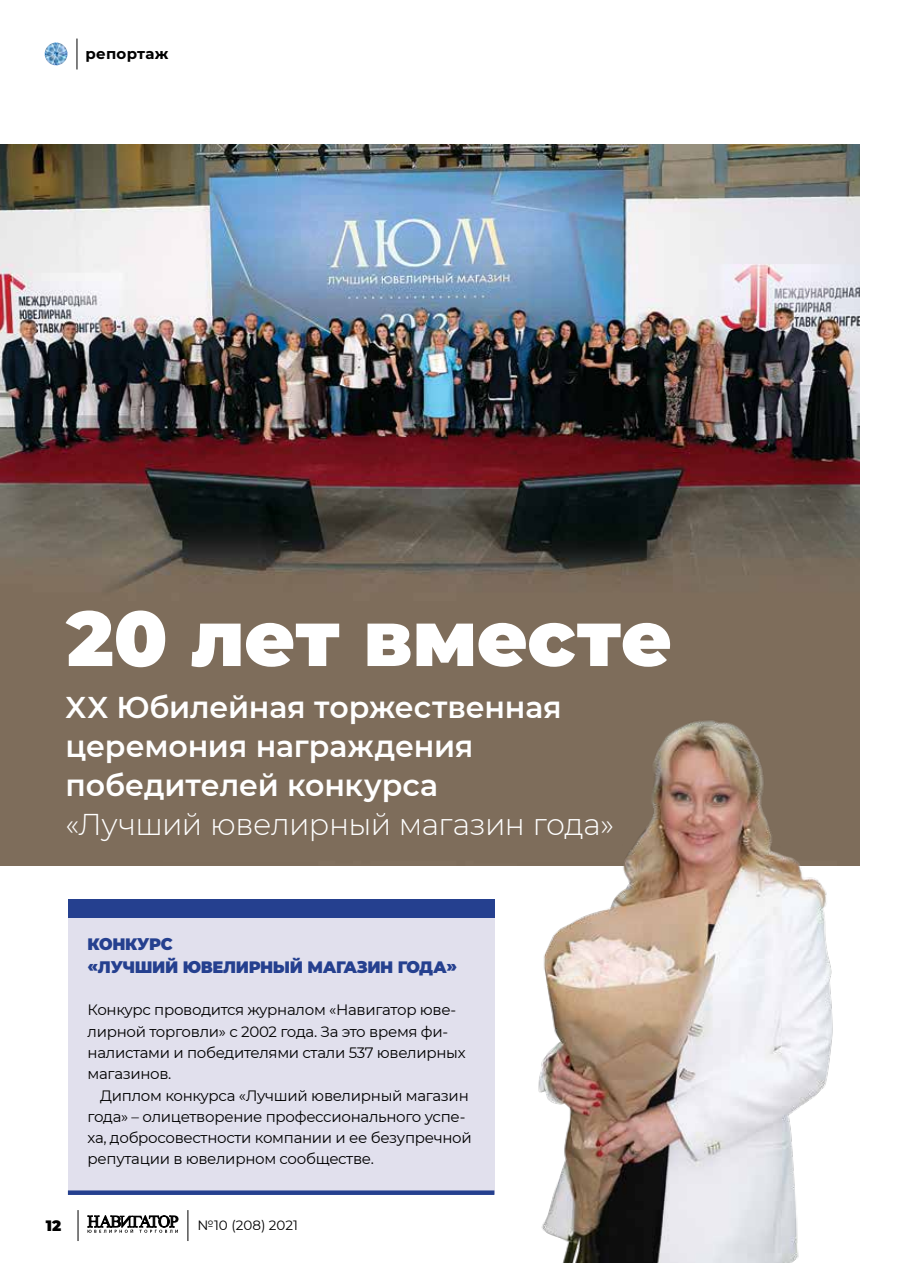
<style>
.page{position:relative;width:902px;height:1263px;background:#fff}
.page>*{position:absolute;margin:0;border:0;box-sizing:border-box;transform-origin:0 0}
.t1{font:900 77.55px "Montserrat";color:#fff}
.t2{font:600 30px/39px "Montserrat";letter-spacing:-.005em;color:#fff}
.t3{font:300 30px "Montserrat";letter-spacing:-.015em;color:#fff}
.t4{font:900 16.5px/22.5px "Montserrat";letter-spacing:-.02em;color:#25408f}
.t5{font:15px/21.3px "Montserrat";letter-spacing:-.02em;color:#000}
.t6{font:700 15px "Montserrat";letter-spacing:.02em;color:#000}
.t7{font:900 15px "Montserrat";color:#000}
.t8{font:13.5px "Montserrat";color:#000}
</style>
<div class="page">
<img style="left:45px;top:43px;width:22px;height:22px;border-radius:11px">
<svg style="left:87px;top:1215px;width:91px;height:18px"></svg>
<hr style="left:187px;top:1210px;width:1px;height:31px;background:#000">
<hr style="left:78px;top:1210px;width:1px;height:31px;background:#000">
<hr style="left:77px;top:39px;width:1px;height:30px;background:#000">
<img style="left:0;top:145px;width:859px;height:720px">
<div style="left:68px;top:899px;width:426px;height:294px;background:#e1e0ed"></div>
<div style="left:68px;top:1190px;width:426px;height:5px;background:#25408f"></div>
<div style="left:68px;top:899px;width:426px;height:19px;background:#25408f"></div>
<img style="left:507px;top:701px;width:352px;height:562px">
<p class="t6" style="left:85px;top:43px;width:85px">репортаж</p>
<h1 class="t1" style="left:67px;top:580px;width:607px">20 лет вместе</h1>
<h2 class="t2" style="left:66px;top:686px;width:497px">XX Юбилейная торжественная церемония награждения победителей конкурса</h2>
<h2 class="t3" style="left:66px;top:803px;width:550px">«Лучший ювелирный магазин года»</h2>
<p class="t4" style="left:88px;top:932px;width:371px">КОНКУРС<br>«ЛУЧШИЙ ЮВЕЛИРНЫЙ МАГАЗИН ГОДА»</p>
<p class="t5" style="left:88px;top:999px;width:379px">Конкурс проводится журналом «Навигатор юве&shy;лирной торговли» с 2002 года. За это время фи&shy;налистами и победителями стали 537 ювелирных магазинов.</p>
<p class="t5" style="left:88px;top:1084px;width:386px;text-indent:13px">Диплом конкурса «Лучший ювелирный магазин года» – олицетворение профессионального успе&shy;ха, добросовестности компании и ее безупречной репутации в ювелирном сообществе.</p>
<p class="t7" style="left:46px;top:1214px;width:17px">12</p>
<p class="t8" style="left:197px;top:1216px;width:102px">№10 (208) 2021</p>
</div>
